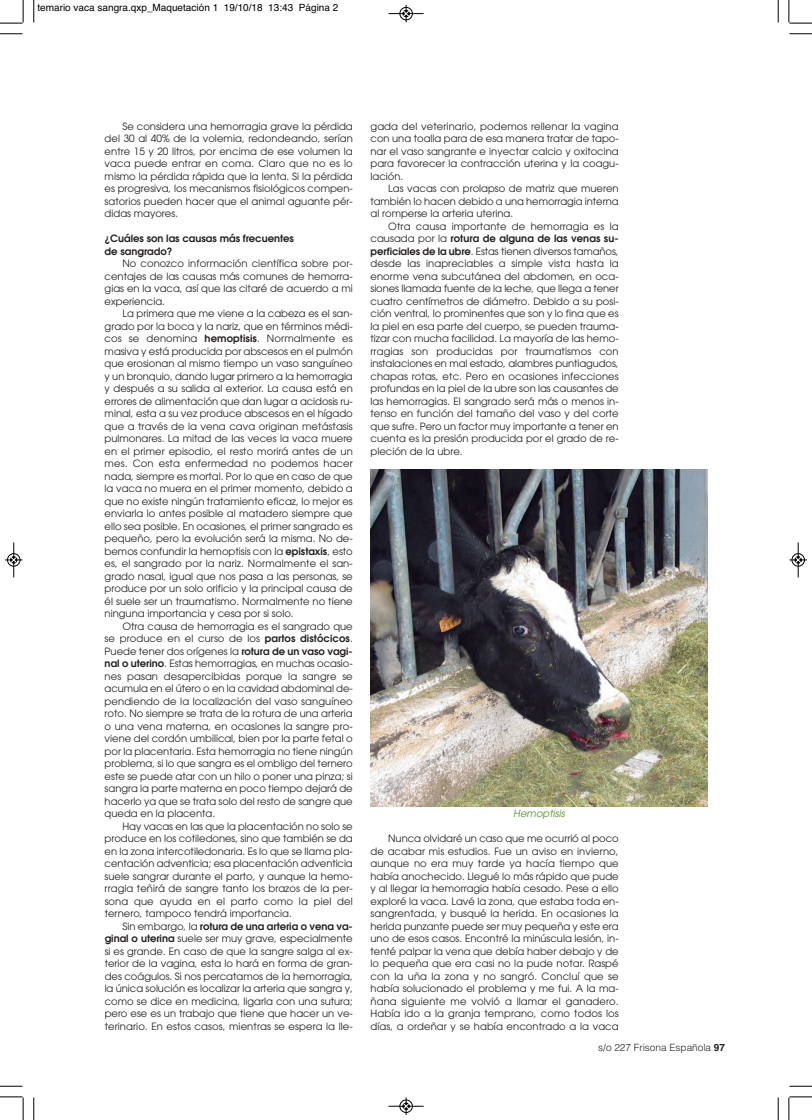
<style>
.page{position:relative;width:812px;height:1120px;background:#fff}
.page>*{position:absolute;margin:0;border:0;box-sizing:border-box;transform-origin:0 0}
.t1{font:10px/12.5px "Avant Garde";color:#231f20;text-align:justify}
.t2{font:10px "Helvetica";color:#000}
.t3{font:600 10px/12.5px "Avant Garde";color:#231f20}
.t4{font:300 10px "Helvetica";color:#231f20}
.t5{font:italic 10px "Avant Garde";color:#509030}
.s1{font-weight:600}
.s2{font-weight:700}
</style>
<div class="page">
<img style="left:370px;top:470px;width:337px;height:336px">
<svg style="left:33px;top:0;width:2px;height:23px"></svg>
<svg style="left:0;top:33px;width:22px;height:2px"></svg>
<svg style="left:777px;top:0;width:2px;height:23px"></svg>
<svg style="left:789px;top:33px;width:23px;height:2px"></svg>
<svg style="left:33px;top:1097px;width:2px;height:23px"></svg>
<svg style="left:0;top:1086px;width:22px;height:1px"></svg>
<svg style="left:777px;top:1097px;width:2px;height:23px"></svg>
<svg style="left:789px;top:1086px;width:23px;height:1px"></svg>
<svg style="left:0;top:0;width:24px;height:24px"></svg>
<svg style="left:788px;top:0;width:24px;height:24px"></svg>
<svg style="left:0;top:1096px;width:24px;height:24px"></svg>
<svg style="left:788px;top:1096px;width:24px;height:24px"></svg>
<div style="left:399px;top:7px;width:14px;height:13px;border:1px solid #fff;border-radius:50%"></div>
<hr style="left:388px;top:13px;width:35px;height:1px;background:#000">
<div style="left:400px;top:7px;width:12px;height:13px;border:1px solid #000;border-radius:50%"></div>
<svg style="left:403px;top:5px;width:6px;height:17px"></svg>
<div style="left:399px;top:1099px;width:14px;height:14px;border:1px solid #fff;border-radius:50%"></div>
<hr style="left:388px;top:1106px;width:35px;height:1px;background:#000">
<div style="left:400px;top:1100px;width:12px;height:13px;border:1px solid #000;border-radius:50%"></div>
<svg style="left:403px;top:1097px;width:6px;height:18px"></svg>
<div style="left:7px;top:553px;width:13px;height:14px;border:1px solid #fff;border-radius:50%"></div>
<hr style="left:14px;top:542px;width:1px;height:35px;background:#000">
<div style="left:7px;top:553px;width:13px;height:13px;border:1px solid #000;border-radius:50%"></div>
<svg style="left:5px;top:557px;width:17px;height:6px"></svg>
<div style="left:791px;top:553px;width:13px;height:14px;border:1px solid #fff;border-radius:50%"></div>
<hr style="left:798px;top:542px;width:1px;height:35px;background:#000">
<div style="left:791px;top:553px;width:13px;height:13px;border:1px solid #000;border-radius:50%"></div>
<svg style="left:789px;top:557px;width:18px;height:6px"></svg>
<p class="t2" style="left:38px;top:2px;width:302px">temario vaca sangra.qxp_Maquetación 1 19/10/18 13:43 Página 2</p>
<p class="t1" style="left:105px;top:121px;width:250px;text-indent:18px">Se considera una hemorragia grave la pérdida del 30 al 40% de la volemia, redondeando, serían entre 15 y 20 litros, por encima de ese volumen la vaca puede entrar en coma. Claro que no es lo mismo la pérdida rápida que la lenta. Si la pérdida es progresiva, los mecanismos fisiológicos compen&shy;satorios pueden hacer que el animal aguante pér&shy;didas mayores.</p>
<p class="t3" style="left:105px;top:233px;width:191px">¿Cuáles son las causas más frecuentes de sangrado?</p>
<p class="t1" style="left:105px;top:258px;width:250px;text-indent:18px">No conozco información científica sobre por&shy;centajes de las causas más comunes de hemorra&shy;gias en la vaca, así que las citaré de acuerdo a mi experiencia.</p>
<p class="t1" style="left:105px;top:308px;width:250px;text-indent:18px">La primera que me viene a la cabeza es el san&shy;grado por la boca y la nariz, que en términos médi&shy;cos se denomina <span class="s1">hemoptisis</span>. Normalmente es masiva y está producida por abscesos en el pulmón que erosionan al mismo tiempo un vaso sanguíneo y un bronquio, dando lugar primero a la hemorragia y después a su salida al exterior. La causa está en errores de alimentación que dan lugar a acidosis ru&shy;minal, esta a su vez produce abscesos en el hígado que a través de la vena cava originan metástasis pulmonares. La mitad de las veces la vaca muere en el primer episodio, el resto morirá antes de un mes. Con esta enfermedad no podemos hacer nada, siempre es mortal. Por lo que en caso de que la vaca no muera en el primer momento, debido a que no existe ningún tratamiento eficaz, lo mejor es enviarla lo antes posible al matadero siempre que ello sea posible. En ocasiones, el primer sangrado es pequeño, pero la evolución será la misma. No de&shy;bemos confundir la hemoptisis con la <span class="s1">epistaxis</span>, esto es, el sangrado por la nariz. Normalmente el san&shy;grado nasal, igual que nos pasa a las personas, se produce por un solo orificio y la principal causa de él suele ser un traumatismo. Normalmente no tiene ninguna importancia y cesa por si solo.</p>
<p class="t1" style="left:105px;top:621px;width:250px;text-indent:18px">Otra causa de hemorragia es el sangrado que se produce en el curso de los <span class="s1">partos distócicos</span>.<br>Puede tener dos orígenes la <span class="s1">rotura de un vaso vagi&shy;nal o uterino</span>. Estas hemorragias, en muchas ocasio&shy;nes pasan desapercibidas porque la sangre se acumula en el útero o en la cavidad abdominal de&shy;pendiendo de la localización del vaso sanguíneo roto. No siempre se trata de la rotura de una arteria o una vena materna, en ocasiones la sangre pro&shy;viene del cordón umbilical, bien por la parte fetal o por la placentaria. Esta hemorragia no tiene ningún problema, si lo que sangra es el ombligo del ternero este se puede atar con un hilo o poner una pinza; si sangra la parte materna en poco tiempo dejará de hacerlo ya que se trata solo del resto de sangre que queda en la placenta.</p>
<p class="t1" style="left:105px;top:821px;width:250px;text-indent:18px">Hay vacas en las que la placentación no solo se produce en los cotiledones, sino que también se da en la zona intercotiledonaria. Es lo que se llama pla&shy;centación adventicia; esa placentación adventicia suele sangrar durante el parto, y aunque la hemo&shy;rragia teñirá de sangre tanto los brazos de la per&shy;sona que ayuda en el parto como la piel del ternero, tampoco tendrá importancia.</p>
<p class="t1" style="left:105px;top:921px;width:250px;text-indent:18px">Sin embargo, la <span class="s1">rotura de una arteria o vena va&shy;ginal o uterina</span> suele ser muy grave, especialmente si es grande. En caso de que la sangre salga al ex&shy;terior de la vagina, esta lo hará en forma de gran&shy;des coágulos. Si nos percatamos de la hemorragia, la única solución es localizar la arteria que sangra y, como se dice en medicina, ligarla con una sutura; pero ese es un trabajo que tiene que hacer un ve&shy;terinario. En estos casos, mientras se espera la lle-</p>
<p class="t1" style="left:370px;top:121px;width:250px">gada del veterinario, podemos rellenar la vagina con una toalla para de esa manera tratar de tapo&shy;nar el vaso sangrante e inyectar calcio y oxitocina para favorecer la contracción uterina y la coagu&shy;lación.</p>
<p class="t1" style="left:370px;top:183px;width:250px;text-indent:18px">Las vacas con prolapso de matriz que mueren también lo hacen debido a una hemorragia interna al romperse la arteria uterina.</p>
<p class="t1" style="left:370px;top:221px;width:250px;text-indent:18px">Otra causa importante de hemorragia es la causada por la <span class="s1">rotura de alguna de las venas su&shy;perficiales de la ubre</span>. Estas tienen diversos tamaños, desde las inapreciables a simple vista hasta la enorme vena subcutánea del abdomen, en oca&shy;siones llamada fuente de la leche, que llega a tener cuatro centímetros de diámetro. Debido a su posi&shy;ción ventral, lo prominentes que son y lo fina que es la piel en esa parte del cuerpo, se pueden trauma&shy;tizar con mucha facilidad. La mayoría de las hemo&shy;rragias son producidas por traumatismos con instalaciones en mal estado, alambres puntiagudos, chapas rotas, etc. Pero en ocasiones infecciones profundas en la piel de la ubre son las causantes de las hemorragias. El sangrado será más o menos in&shy;tenso en función del tamaño del vaso y del corte que sufre. Pero un factor muy importante a tener en cuenta es la presión producida por el grado de re&shy;pleción de la ubre.</p>
<p class="t5" style="left:513px;top:810px;width:53px">Hemoptisis</p>
<p class="t1" style="left:370px;top:833px;width:250px;text-indent:18px">Nunca olvidaré un caso que me ocurrió al poco de acabar mis estudios. Fue un aviso en invierno, aunque no era muy tarde ya hacía tiempo que había anochecido. Llegué lo más rápido que pude y al llegar la hemorragia había cesado. Pese a ello exploré la vaca. Lavé la zona, que estaba toda en&shy;sangrentada, y busqué la herida. En ocasiones la herida punzante puede ser muy pequeña y este era uno de esos casos. Encontré la minúscula lesión, in&shy;tenté palpar la vena que debía haber debajo y de lo pequeña que era casi no la pude notar. Raspé con la uña la zona y no sangró. Concluí que se había solucionado el problema y me fui. A la ma&shy;ñana siguiente me volvió a llamar el ganadero.<br>Había ido a la granja temprano, como todos los días, a ordeñar y se había encontrado a la vaca</p>
<p class="t4" style="left:598px;top:1039px;width:128px">s/o 227 Frisona Española <span class="s2">97</span></p>
</div>
